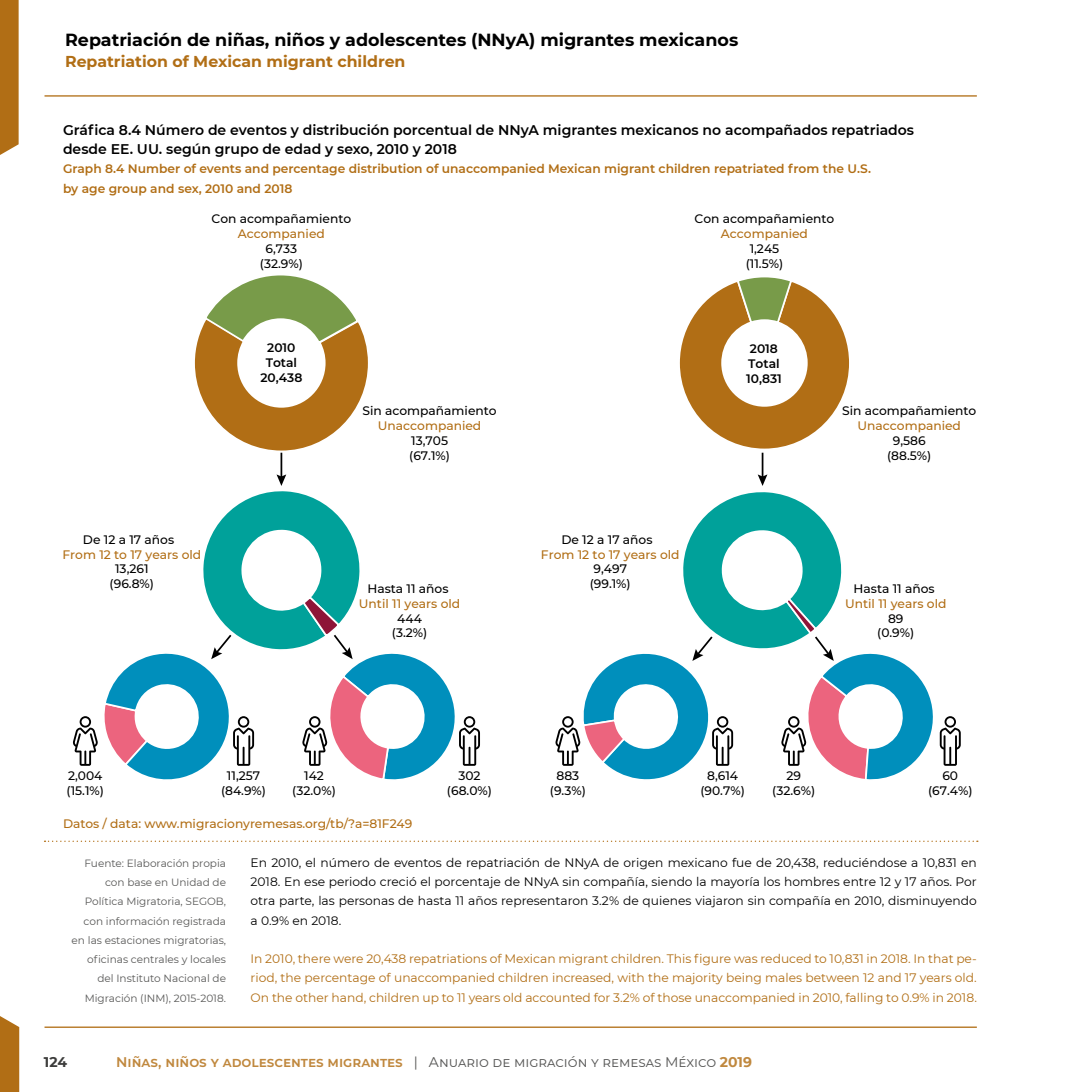
<style>
.page{position:relative;width:1092px;height:1092px;background:#fff}
.page>*{position:absolute;margin:0;border:0;box-sizing:border-box;transform-origin:0 0}
.t1{font:700 17.5px "Montserrat";color:#000}
.t2{font:700 15.75px "Montserrat";color:#b16e15}
.t3{font:600 14px/19.2px "Montserrat";color:#000}
.t4{font:600 14px "Montserrat";color:#c0883e}
.t5{font:700 14px "Montserrat";color:#3c3c3b}
.t6{font:12.25px/19.2px "Montserrat";color:#b16e15;text-align:justify}
.t7{font:12.25px/19.2px "Montserrat";color:#000;text-align:justify}
.t8{font:500 12.25px/14.7px "Montserrat";color:#000;text-align:center}
.t9{font:500 12.25px "Montserrat";color:#b16e15}
.t10{font:600 12.25px/19.2px "Montserrat";color:#b16e15}
.t11{font:600 12.25px/14.7px "Montserrat";color:#000;text-align:center}
.t12{font:10.5px/19.2px "Montserrat";color:#575756;text-align:right}
.s1{font-weight:400;color:#575756}
.s2{font-weight:700}
</style>
<div class="page">
<svg style="left:44px;top:840px;width:933px;height:1px"></svg>
<hr style="left:44px;top:1026px;width:932px;height:1px;background:#b16e15">
<hr style="left:44px;top:95px;width:932px;height:2px;background:#b16e15">
<svg style="left:0;top:0;width:19px;height:155px"></svg>
<svg style="left:0;top:1016px;width:19px;height:75px"></svg>
<svg style="left:679px;top:277px;width:170px;height:172px"></svg>
<svg style="left:194px;top:275px;width:174px;height:178px"></svg>
<hr style="left:280px;top:452px;width:2px;height:26px;background:#000">
<svg style="left:73px;top:474px;width:407px;height:306px"></svg>
<hr style="left:761px;top:452px;width:2px;height:26px;background:#000">
<svg style="left:555px;top:474px;width:405px;height:306px"></svg>
<h1 class="t1" style="left:65px;top:27px;width:674px">Repatriación de niñas, niños y adolescentes (NNyA) migrantes mexicanos</h1>
<p class="t2" style="left:65px;top:50px;width:342px">Repatriation of Mexican migrant children</p>
<p class="t3" style="left:63px;top:120px;width:852px">Gráfica 8.4 Número de eventos y distribución porcentual de NNyA migrantes mexicanos no acompañados repatriados desde EE. UU. según grupo de edad y sexo, 2010 y 2018</p>
<p class="t10" style="left:63px;top:159px;width:809px">Graph 8.4 Number of events and percentage distribution of unaccompanied Mexican migrant children repatriated from the U.S. by age group and sex, 2010 and 2018</p>
<p class="t8" style="left:211px;top:211px;width:141px">Con acompañamiento</p>
<p class="t9" style="left:238px;top:225px;width:88px">Accompanied</p>
<p class="t8" style="left:260px;top:241px;width:44px">6,733 (32.9%)</p>
<p class="t8" style="left:694px;top:211px;width:141px">Con acompañamiento</p>
<p class="t9" style="left:721px;top:225px;width:88px">Accompanied</p>
<p class="t8" style="left:745px;top:241px;width:39px">1,245 (11.5%)</p>
<p class="t8" style="left:83px;top:532px;width:93px">De 12 a 17 años</p>
<p class="t9" style="left:62px;top:546px;width:140px">From 12 to 17 years old</p>
<p class="t8" style="left:110px;top:561px;width:46px">13,261 (96.8%)</p>
<p class="t11" style="left:260px;top:340px;width:43px">2010<br>Total<br>20,438</p>
<p class="t11" style="left:746px;top:341px;width:37px">2018<br>Total<br>10,831</p>
<p class="t8" style="left:362px;top:403px;width:136px">Sin acompañamiento</p>
<p class="t9" style="left:378px;top:417px;width:105px">Unaccompanied</p>
<p class="t8" style="left:409px;top:432px;width:42px;text-align:left">13,705 (67.1%)</p>
<p class="t8" style="left:367px;top:581px;width:83px">Hasta 11 años</p>
<p class="t9" style="left:359px;top:595px;width:103px">Until 11 years old</p>
<p class="t8" style="left:392px;top:610px;width:37px">444 (3.2%)</p>
<p class="t8" style="left:561px;top:532px;width:93px">De 12 a 17 años</p>
<p class="t9" style="left:541px;top:546px;width:140px">From 12 to 17 years old</p>
<p class="t8" style="left:589px;top:561px;width:43px">9,497 (99.1%)</p>
<p class="t8" style="left:842px;top:403px;width:136px">Sin acompañamiento</p>
<p class="t9" style="left:857px;top:417px;width:105px">Unaccompanied</p>
<p class="t8" style="left:887px;top:432px;width:46px">9,586 (88.5%)</p>
<p class="t8" style="left:853px;top:581px;width:83px">Hasta 11 años</p>
<p class="t9" style="left:845px;top:595px;width:103px">Until 11 years old</p>
<p class="t8" style="left:877px;top:610px;width:39px">89 (0.9%)</p>
<p class="t8" style="left:67px;top:768px;width:39px;text-align:left">2,004 (15.1%)</p>
<p class="t8" style="left:221px;top:768px;width:47px">11,257 (84.9%)</p>
<p class="t8" style="left:292px;top:768px;width:45px">142 (32.0%)</p>
<p class="t8" style="left:447px;top:768px;width:46px">302 (68.0%)</p>
<p class="t8" style="left:550px;top:768px;width:37px">883 (9.3%)</p>
<p class="t8" style="left:700px;top:768px;width:46px">8,614 (90.7%)</p>
<p class="t8" style="left:772px;top:768px;width:44px">29 (32.6%)</p>
<p class="t8" style="left:927px;top:768px;width:46px">60 (67.4%)</p>
<p class="t9" style="left:63px;top:815px;width:350px">Datos / data: www.migracionyremesas.org/tb/?a=81F249</p>
<p class="t12" style="left:72px;top:853px;width:156px">Fuente: Elaboración propia con base en Unidad de<br>Política Migratoria, SEGOB, con información registrada en las estaciones migratorias, oficinas centrales y locales del Instituto Nacional de<br>Migración (INM), 2015-2018.</p>
<p class="t7" style="left:250px;top:852px;width:727px">En 2010, el número de eventos de repatriación de NNyA de origen mexicano fue de 20,438, reduciéndose a 10,831 en 2018. En ese periodo creció el porcentaje de NNyA sin compañía, siendo la mayoría los hombres entre 12 y 17 años. Por otra parte, las personas de hasta 11 años representaron 3.2% de quienes viajaron sin compañía en 2010, disminuyendo a 0.9% en 2018.</p>
<p class="t6" style="left:250px;top:948px;width:727px">In 2010, there were 20,438 repatriations of Mexican migrant children. This figure was reduced to 10,831 in 2018. In that pe&shy;riod, the percentage of unaccompanied children increased, with the majority being males between 12 and 17 years old.<br>On the other hand, children up to 11 years old accounted for 3.2% of those unaccompanied in 2010, falling to 0.9% in 2018.</p>
<p class="t5" style="left:44px;top:1052px;width:25px">124</p>
<p class="t4" style="left:116px;top:1051px;width:637px">Niñas, niños y adolescentes migrantes <span class="s1">| Anuario de migración y remesas México</span> <span class="s2">2019</span></p>
</div>
